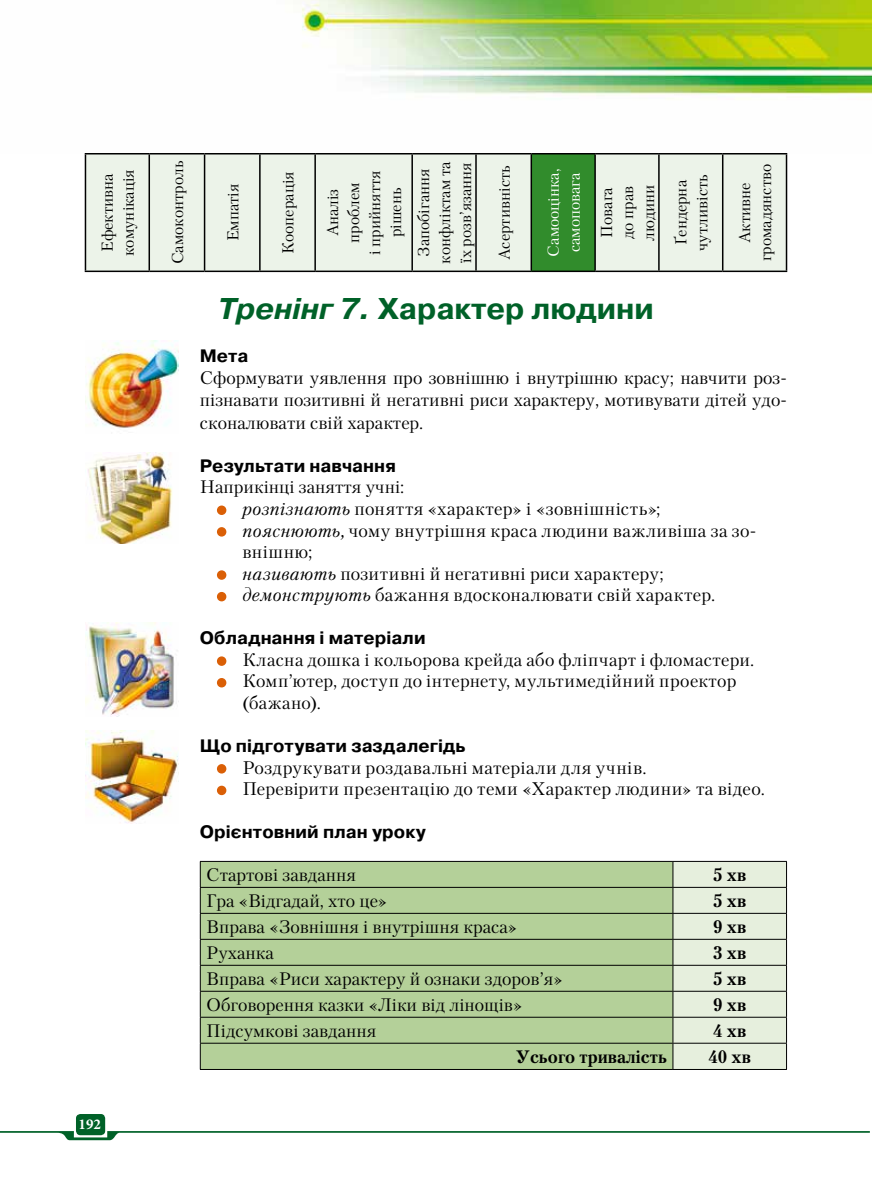
<style>
.page{position:relative;width:872px;height:1178px;background:#fff}
.page>*{position:absolute;margin:0;border:0;box-sizing:border-box;transform-origin:0 0}
.t1{font:700 30px "Pragmatica C";color:#006128}
.t2{font:18.15px/21.6px "Petersburg C";letter-spacing:.025em;color:#000}
.t3{font:18px/22.5px "Petersburg C";color:#000;text-align:justify}
.t4{font:18px/21.6px "Petersburg C";letter-spacing:.025em;color:#000}
.t5{font:700 18px "Pragmatica C";letter-spacing:.005em;color:#000}
.t6{font:700 18px "Petersburg C";color:#000}
.t7{font:15.75px/21px "Petersburg C";color:#000;text-align:center}
.t8{font:15.75px/21px "Petersburg C";color:#fff}
.t9{font:700 15px "Minion Pro";color:#fff}
.s1{font-style:italic}
</style>
<div class="page">
<div style="left:76px;top:1114px;width:29px;height:21px;background:#006128;border-radius:4px"></div>
<svg style="left:0;top:1131px;width:870px;height:9px"></svg>
<img style="left:301px;top:0;width:571px;height:96px">
<div style="left:86px;top:154px;width:699px;height:117px;background:#ecf3e9"></div>
<div style="left:531px;top:154px;width:64px;height:117px;background:#318c2c"></div>
<hr style="left:204px;top:153px;width:56px;height:1px;background:#000">
<hr style="left:204px;top:271px;width:56px;height:1px;background:#000">
<hr style="left:85px;top:154px;width:1px;height:117px;background:#000">
<hr style="left:85px;top:153px;width:64px;height:1px;background:#000">
<hr style="left:85px;top:271px;width:64px;height:1px;background:#000">
<hr style="left:148px;top:154px;width:2px;height:117px;background:#000">
<hr style="left:149px;top:153px;width:55px;height:1px;background:#000">
<hr style="left:149px;top:271px;width:55px;height:1px;background:#000">
<hr style="left:204px;top:154px;width:1px;height:117px;background:#000">
<hr style="left:259px;top:154px;width:2px;height:117px;background:#000">
<hr style="left:260px;top:153px;width:55px;height:1px;background:#000">
<hr style="left:260px;top:271px;width:55px;height:1px;background:#000">
<hr style="left:314px;top:154px;width:2px;height:117px;background:#000">
<hr style="left:315px;top:153px;width:97px;height:1px;background:#000">
<hr style="left:315px;top:271px;width:97px;height:1px;background:#000">
<hr style="left:411px;top:154px;width:2px;height:117px;background:#000">
<hr style="left:412px;top:153px;width:64px;height:1px;background:#000">
<hr style="left:412px;top:271px;width:64px;height:1px;background:#000">
<hr style="left:475px;top:154px;width:2px;height:117px;background:#000">
<hr style="left:476px;top:153px;width:55px;height:1px;background:#000">
<hr style="left:476px;top:271px;width:55px;height:1px;background:#000">
<hr style="left:530px;top:154px;width:2px;height:117px;background:#000">
<hr style="left:531px;top:153px;width:64px;height:1px;background:#000">
<hr style="left:531px;top:271px;width:64px;height:1px;background:#000">
<hr style="left:594px;top:154px;width:2px;height:117px;background:#000">
<hr style="left:595px;top:153px;width:64px;height:1px;background:#000">
<hr style="left:595px;top:271px;width:64px;height:1px;background:#000">
<hr style="left:658px;top:154px;width:1px;height:117px;background:#000">
<hr style="left:659px;top:153px;width:63px;height:1px;background:#000">
<hr style="left:659px;top:271px;width:63px;height:1px;background:#000">
<hr style="left:722px;top:154px;width:1px;height:117px;background:#000">
<hr style="left:785px;top:154px;width:2px;height:117px;background:#000">
<hr style="left:722px;top:153px;width:65px;height:1px;background:#000">
<hr style="left:722px;top:271px;width:65px;height:1px;background:#000">
<div style="left:218px;top:506px;width:8px;height:8px;background:#da5f06;border-radius:50%"></div>
<div style="left:217px;top:505px;width:9px;height:10px;border:2px solid #da5f06;border-radius:50%"></div>
<div style="left:218px;top:528px;width:8px;height:8px;background:#da5f06;border-radius:50%"></div>
<div style="left:217px;top:527px;width:9px;height:9px;border:2px solid #da5f06;border-radius:50%"></div>
<div style="left:218px;top:571px;width:8px;height:8px;background:#da5f06;border-radius:50%"></div>
<div style="left:217px;top:570px;width:9px;height:10px;border:2px solid #da5f06;border-radius:50%"></div>
<div style="left:218px;top:593px;width:8px;height:8px;background:#da5f06;border-radius:50%"></div>
<div style="left:217px;top:592px;width:9px;height:9px;border:2px solid #da5f06;border-radius:50%"></div>
<div style="left:218px;top:657px;width:8px;height:8px;background:#da5f06;border-radius:50%"></div>
<div style="left:217px;top:656px;width:9px;height:10px;border:2px solid #da5f06;border-radius:50%"></div>
<div style="left:218px;top:679px;width:8px;height:8px;background:#da5f06;border-radius:50%"></div>
<div style="left:217px;top:678px;width:9px;height:9px;border:2px solid #da5f06;border-radius:50%"></div>
<div style="left:218px;top:765px;width:8px;height:8px;background:#da5f06;border-radius:50%"></div>
<div style="left:217px;top:764px;width:9px;height:9px;border:2px solid #da5f06;border-radius:50%"></div>
<div style="left:218px;top:786px;width:8px;height:8px;background:#da5f06;border-radius:50%"></div>
<div style="left:217px;top:786px;width:9px;height:9px;border:2px solid #da5f06;border-radius:50%"></div>
<div style="left:201px;top:862px;width:471px;height:207px;background:#b4d099"></div>
<hr style="left:200px;top:861px;width:473px;height:1px;background:#000">
<hr style="left:200px;top:887px;width:473px;height:1px;background:#000">
<hr style="left:200px;top:913px;width:473px;height:1px;background:#000">
<hr style="left:200px;top:939px;width:473px;height:1px;background:#000">
<hr style="left:200px;top:965px;width:473px;height:1px;background:#000">
<hr style="left:200px;top:991px;width:473px;height:1px;background:#000">
<hr style="left:200px;top:1017px;width:473px;height:1px;background:#000">
<hr style="left:200px;top:1043px;width:473px;height:1px;background:#000">
<svg style="left:200px;top:862px;width:1px;height:207px"></svg>
<svg style="left:672px;top:861px;width:115px;height:208px"></svg>
<hr style="left:200px;top:1069px;width:473px;height:1px;background:#000">
<hr style="left:673px;top:1069px;width:114px;height:1px;background:#000">
<img style="left:85px;top:340px;width:94px;height:88px">
<img style="left:87px;top:452px;width:86px;height:92px">
<img style="left:85px;top:623px;width:94px;height:93px">
<img style="left:85px;top:730px;width:94px;height:94px">
<p class="t7" style="left:97px;top:256px;width:88px;text-align:left;rotate:-90deg">Ефективна комунікація</p>
<p class="t7" style="left:167px;top:264px;width:105px;rotate:-90deg">Самоконтроль</p>
<p class="t7" style="left:277px;top:254px;width:84px;rotate:-90deg">Кооперація</p>
<p class="t7" style="left:322px;top:255px;width:86px;rotate:-90deg">Аналіз проблем<br>і прийняття рішень</p>
<p class="t7" style="left:413px;top:264px;width:104px;rotate:-90deg">Запобігання конфліктам та їх розв’язання</p>
<p class="t7" style="left:493px;top:260px;width:96px;rotate:-90deg">Асертивність</p>
<p class="t8" style="left:542px;top:256px;width:89px;rotate:-90deg">Самооцінка, самоповага</p>
<p class="t7" style="left:596px;top:241px;width:58px;text-align:left;rotate:-90deg">Повага до прав людини</p>
<p class="t7" style="left:670px;top:251px;width:78px;rotate:-90deg">Ґендерна чутливість</p>
<p class="t7" style="left:734px;top:261px;width:99px;rotate:-90deg">Активне громадянство</p>
<h1 class="t1" style="left:218px;top:292px;width:437px"><span class="s1">Тренінг 7.</span> Характер людини</h1>
<p class="t5" style="left:200px;top:346px;width:50px">Мета</p>
<p class="t3" style="left:200px;top:366px;width:588px">Сформувати уявлення про зовнішню і внутрішню красу; навчити роз&shy;пізнавати позитивні й негативні риси характеру, мотивувати дітей удо&shy;сконалювати свій характер.</p>
<p class="t5" style="left:200px;top:455px;width:197px">Результати навчання</p>
<p class="t3" style="left:200px;top:476px;width:206px">Наприкінці заняття учні:</p>
<p class="t2" style="left:242px;top:498px;width:515px"><span class="s1">розпізнають</span> поняття «характер» і «зовнішність»; <span class="s1">пояснюють,</span> чому внутрішня краса людини важливіша за зо&shy;внішню;<br><span class="s1">називають</span> позитивні й негативні риси характеру; <span class="s1">демонструють</span> бажання вдосконалювати свій характер.</p>
<p class="t5" style="left:200px;top:628px;width:227px">Обладнання і матеріали</p>
<p class="t4" style="left:242px;top:648px;width:513px">Класна дошка і кольорова крейда або фліпчарт і фломастери.<br>Комп’ютер, доступ до інтернету, мультимедійний проектор (бажано).</p>
<p class="t5" style="left:200px;top:736px;width:267px">Що підготувати заздалегідь</p>
<p class="t2" style="left:242px;top:756px;width:524px">Роздрукувати роздавальні матеріали для учнів.<br>Перевірити презентацію до теми «Характер людини» та відео.</p>
<p class="t5" style="left:200px;top:822px;width:227px">Орієнтовний план уроку</p>
<p class="t3" style="left:206px;top:863px;width:151px">Стартові завдання</p>
<p class="t6" style="left:713px;top:865px;width:35px">5 хв</p>
<p class="t3" style="left:206px;top:889px;width:183px">Гра «Відгадай, хто це»</p>
<p class="t6" style="left:713px;top:891px;width:35px">5 хв</p>
<p class="t3" style="left:206px;top:915px;width:313px">Вправа «Зовнішня і внутрішня краса»</p>
<p class="t6" style="left:713px;top:917px;width:35px">9 хв</p>
<p class="t3" style="left:206px;top:941px;width:69px">Руханка</p>
<p class="t6" style="left:713px;top:943px;width:35px">3 хв</p>
<p class="t3" style="left:206px;top:967px;width:358px">Вправа «Риси характеру й ознаки здоров’я»</p>
<p class="t6" style="left:713px;top:969px;width:35px">5 хв</p>
<p class="t3" style="left:206px;top:993px;width:318px">Обговорення казки «Ліки від лінощів»</p>
<p class="t6" style="left:713px;top:995px;width:35px">9 хв</p>
<p class="t3" style="left:206px;top:1019px;width:172px">Підсумкові завдання</p>
<p class="t6" style="left:713px;top:1020px;width:35px">4 хв</p>
<p class="t6" style="left:516px;top:1046px;width:152px">Усього тривалість</p>
<p class="t6" style="left:708px;top:1046px;width:44px">40 хв</p>
<p class="t7" style="left:222px;top:241px;width:59px;rotate:-90deg">Емпатія</p>
<p class="t9" style="left:78px;top:1114px;width:24px">192</p>
</div>
